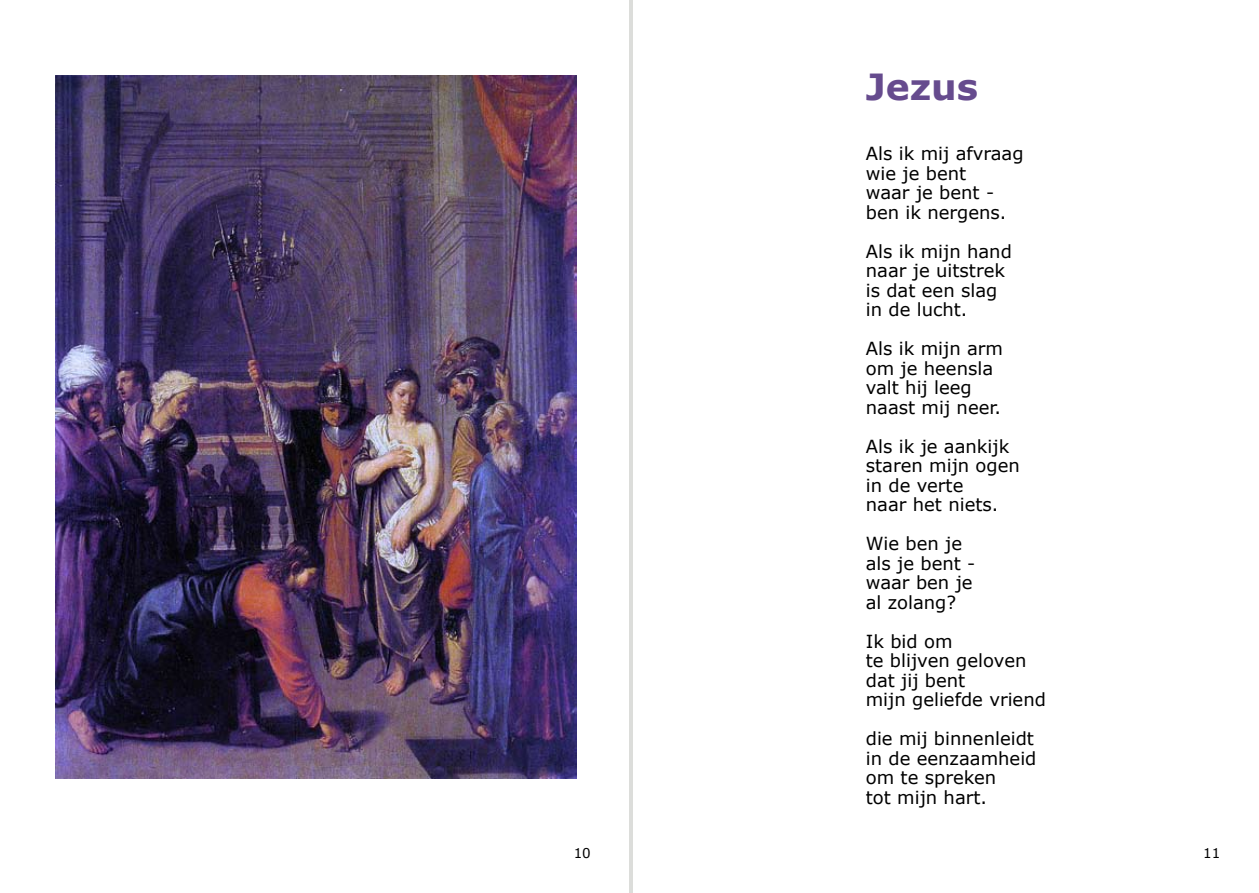
<style>
.page{position:relative;width:1259px;height:893px;background:#fff}
.page>*{position:absolute;margin:0;border:0;box-sizing:border-box;transform-origin:0 0}
.t1{font:700 36px "Verdana";color:#664b8e}
.t2{font:18px/19.5px "Verdana";color:#000}
.t3{font:13.5px "Verdana";color:#000}
</style>
<div class="page">
<hr style="left:631px;top:0;width:1px;height:893px;background:#babcb7">
<hr style="left:629px;top:0;width:1px;height:893px;background:#babcb7">
<img style="left:55px;top:75px;width:522px;height:704px">
<h1 class="t1" style="left:866px;top:64px;width:114px">Jezus</h1>
<p class="t2" style="left:866px;top:143px;width:159px">Als ik mij afvraag wie je bent<br>waar je bent - ben ik nergens.</p>
<p class="t2" style="left:866px;top:241px;width:148px">Als ik mijn hand naar je uitstrek is dat een slag in de lucht.</p>
<p class="t2" style="left:866px;top:338px;width:139px">Als ik mijn arm om je heensla valt hij leeg naast mij neer.</p>
<p class="t2" style="left:866px;top:436px;width:156px">Als ik je aankijk staren mijn ogen in de verte<br>naar het niets.</p>
<p class="t2" style="left:866px;top:533px;width:111px">Wie ben je als je bent - waar ben je al zolang?</p>
<p class="t2" style="left:866px;top:631px;width:182px">Ik bid om<br>te blijven geloven dat jij bent<br>mijn geliefde vriend</p>
<p class="t2" style="left:866px;top:728px;width:172px">die mij binnenleidt in de eenzaamheid om te spreken<br>tot mijn hart.</p>
<p class="t3" style="left:574px;top:844px;width:19px">10</p>
<p class="t3" style="left:1203px;top:844px;width:19px">11</p>
</div>
